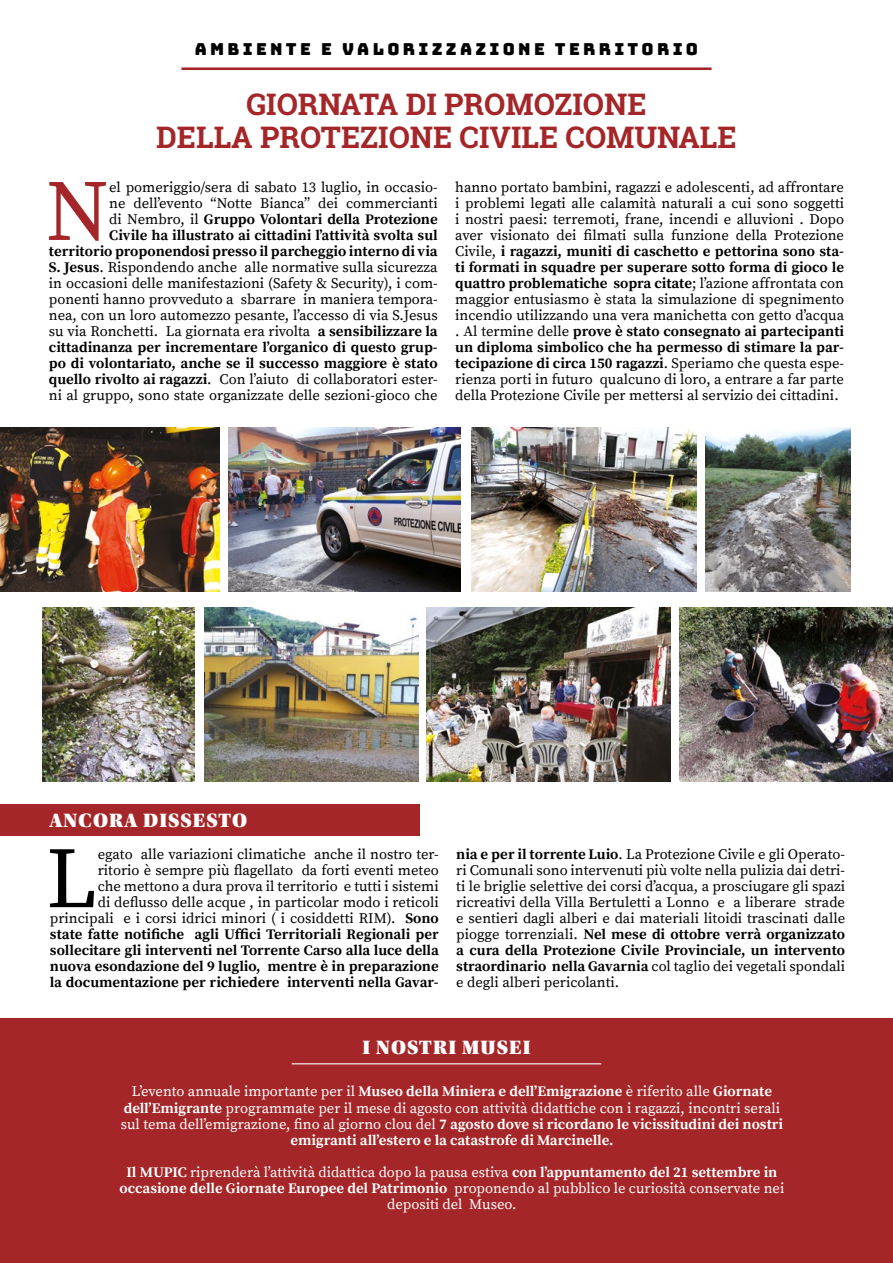
<style>
.page{position:relative;width:893px;height:1263px;background:#fff}
.page>*{position:absolute;margin:0;border:0;box-sizing:border-box;transform-origin:0 0}
.t1{font:86.55px "Source Serif Pro";color:#a42628}
.t2{font:86.55px "Source Serif Pro";color:#000}
.t3{font:700 30px/33px "Roboto Slab";color:#a42628;text-align:center}
.t4{font:20.4px "Utopia Std Black Headline";letter-spacing:.06em;color:#fff}
.t5{font:16.5px "Bungee";letter-spacing:.2em;color:#000}
.t6{font:14.55px/16px "Source Serif Pro";color:#000;text-align:right}
.t7{font:14.55px/16px "Source Serif Pro";color:#fff;text-align:center}
.s1{font-weight:700}
</style>
<div class="page">
<hr style="left:181px;top:67px;width:530px;height:3px;background:#a42628">
<div style="left:0;top:805px;width:419px;height:31px;background:#a42628"></div>
<div style="left:0;top:1019px;width:893px;height:244px;background:#a42628"></div>
<img style="left:471px;top:427px;width:225px;height:165px">
<img style="left:228px;top:427px;width:232px;height:165px">
<img style="left:0;top:427px;width:219px;height:165px">
<img style="left:679px;top:607px;width:214px;height:174px">
<img style="left:43px;top:607px;width:152px;height:174px">
<img style="left:426px;top:607px;width:245px;height:174px">
<img style="left:204px;top:607px;width:214px;height:174px">
<img style="left:706px;top:427px;width:144px;height:165px">
<hr style="left:292px;top:1063px;width:309px;height:1px;background:#fff">
<p class="t5" style="left:195px;top:40px;width:505px">AMBIENTE E VALORIZZAZIONE TERRITORIO</p>
<h2 class="t3" style="left:156px;top:88px;width:582px">GIORNATA DI PROMOZIONE<br>DELLA PROTEZIONE CIVILE COMUNALE</h2>
<p class="t6" style="left:49px;top:179px;width:390px">el pomeriggio/sera di sabato 13 luglio, in occasio-<br>ne dell’evento “Notte Bianca” dei commercianti<br>di Nembro, il <span class="s1">Gruppo Volontari della Protezione<br>Civile ha illustrato ai cittadini l’attività svolta sul territorio proponendosi presso il parcheggio interno di via S. Jesus</span>. Rispondendo anche alle normative sulla sicurezza in occasioni delle manifestazioni (Safety &amp; Security), i com&shy;ponenti hanno provveduto a sbarrare in maniera tempora&shy;nea, con un loro automezzo pesante, l’accesso di via S.Jesus su via Ronchetti. La giornata era rivolta <span class="s1">a sensibilizzare la cittadinanza per incrementare l’organico di questo grup&shy;po di volontariato, anche se il successo maggiore è stato quello rivolto ai ragazzi</span>. Con l’aiuto di collaboratori ester&shy;ni al gruppo, sono state organizzate delle sezioni-gioco che</p>
<p class="t6" style="left:455px;top:179px;width:390px;text-align:justify">hanno portato bambini, ragazzi e adolescenti, ad affrontare i problemi legati alle calamità naturali a cui sono soggetti i nostri paesi: terremoti, frane, incendi e alluvioni . Dopo aver visionato dei filmati sulla funzione della Protezione Civile, <span class="s1">i ragazzi, muniti di caschetto e pettorina sono sta&shy;ti formati in squadre per superare sotto forma di gioco le quattro problematiche sopra citate</span>; l’azione affrontata con maggior entusiasmo è stata la simulazione di spegnimento incendio utilizzando una vera manichetta con getto d’acqua . Al termine delle <span class="s1">prove è stato consegnato ai partecipanti un diploma simbolico che ha permesso di stimare la par&shy;tecipazione di circa 150 ragazzi</span>. Speriamo che questa espe&shy;rienza porti in futuro qualcuno di loro, a entrare a far parte della Protezione Civile per mettersi al servizio dei cittadini.</p>
<h1 class="t1" style="left:46px;top:160px;width:65px">N</h1>
<h3 class="t4" style="left:50px;top:810px;width:199px">ANCORA DISSESTO</h3>
<p class="t6" style="left:50px;top:847px;width:390px">egato alle variazioni climatiche anche il nostro ter-<br>ritorio è sempre più flagellato da forti eventi meteo<br>che mettono a dura prova il territorio e tutti i sistemi<br>di deflusso delle acque , in particolar modo i reticoli principali e i corsi idrici minori ( i cosiddetti RIM). <span class="s1">Sono state fatte notifiche agli Uffici Territoriali Regionali per sollecitare gli interventi nel Torrente Carso alla luce della nuova esondazione del 9 luglio, mentre è in preparazione la documentazione per richiedere interventi nella Gavar-</span></p>
<p class="t6" style="left:456px;top:847px;width:390px;text-align:justify"><span class="s1">nia e per il torrente Luio</span>. La Protezione Civile e gli Operato&shy;ri Comunali sono intervenuti più volte nella pulizia dai detri&shy;ti le briglie selettive dei corsi d’acqua, a prosciugare gli spazi ricreativi della Villa Bertuletti a Lonno e a liberare strade e sentieri dagli alberi e dai materiali litoidi trascinati dalle piogge torrenziali. <span class="s1">Nel mese di ottobre verrà organizzato a cura della Protezione Civile Provinciale, un intervento straordinario nella Gavarnia</span> col taglio dei vegetali spondali e degli alberi pericolanti.</p>
<h1 class="t2" style="left:46px;top:828px;width:53px">L</h1>
<h3 class="t4" style="left:362px;top:1036px;width:170px">I NOSTRI MUSEI</h3>
<p class="t7" style="left:121px;top:1084px;width:664px">L’evento annuale importante per il <span class="s1">Museo della Miniera e dell’Emigrazione</span> è riferito alle <span class="s1">Giornate dell’Emigrante</span> programmate per il mese di agosto con attività didattiche con i ragazzi, incontri serali sul tema dell’emigrazione, fino al giorno clou del <span class="s1">7 agosto dove si ricordano le vicissitudini dei nostri emigranti all’estero e la catastrofe di Marcinelle.</span></p>
<p class="t7" style="left:119px;top:1164px;width:666px"><span class="s1">Il MUPIC</span> riprenderà l’attività didattica dopo la pausa estiva <span class="s1">con l’appuntamento del 21 settembre in occasione delle Giornate Europee del Patrimonio</span> proponendo al pubblico le curiosità conservate nei depositi del Museo.</p>
</div>
